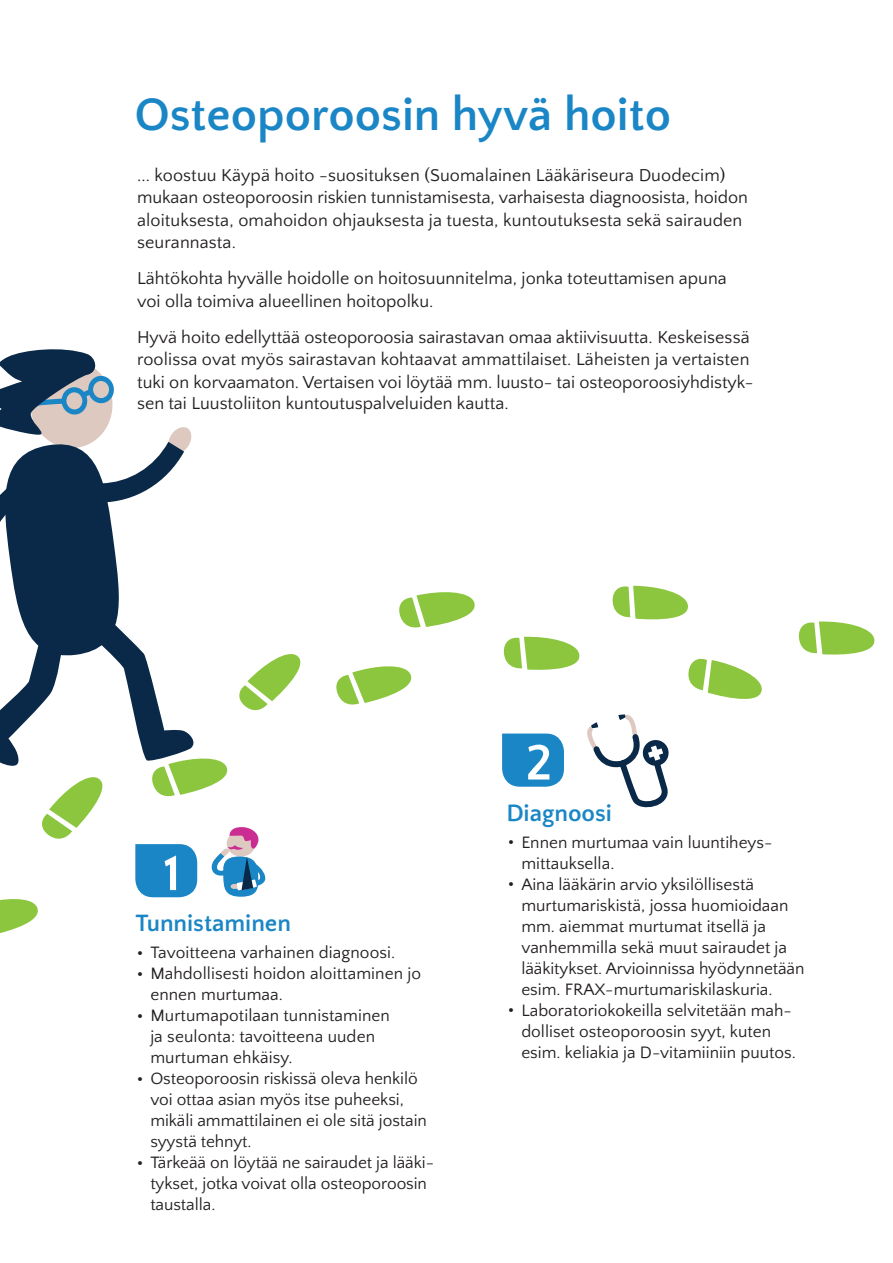
<style>
.page{position:relative;width:893px;height:1263px;background:#fff}
.page>*{position:absolute;margin:0;border:0;box-sizing:border-box;transform-origin:0 0}
.t1{font:700 52.5px "Quattrocento Sans";color:#fff}
.t2{font:700 48px "Quattrocento Sans";color:#1b86c6}
.t3{font:700 24.75px "Quattrocento Sans";color:#1b86c6}
.t4{font:18px/22.5px "Quattrocento Sans";color:#231f20}
.t5{font:17.25px/21px "Quattrocento Sans";color:#231f20}
.s1{font-size:28.5px}
</style>
<div class="page">
<svg style="left:502px;top:733px;width:62px;height:54px;background:#2c8fca"></svg>
<svg style="left:587px;top:714px;width:82px;height:94px"></svg>
<svg style="left:0;top:349px;width:301px;height:584px"></svg>
<svg style="left:336px;top:666px;width:76px;height:39px"></svg>
<svg style="left:399px;top:592px;width:76px;height:36px"></svg>
<svg style="left:503px;top:636px;width:77px;height:34px"></svg>
<svg style="left:612px;top:585px;width:76px;height:35px"></svg>
<svg style="left:688px;top:658px;width:74px;height:41px"></svg>
<svg style="left:798px;top:621px;width:77px;height:34px"></svg>
<h2 class="t2" style="left:134px;top:90px;width:538px">Osteoporoosin hyvä hoito</h2>
<p class="t4" style="left:137px;top:164px;width:612px">... koostuu Käypä hoito -suosituksen (Suomalainen Lääkäriseura Duodecim) mukaan osteoporoosin riskien tunnistamisesta, varhaisesta diagnoosista, hoidon aloituksesta, omahoidon ohjauksesta ja tuesta, kuntoutuksesta sekä sairauden seurannasta.</p>
<p class="t4" style="left:137px;top:268px;width:591px">Lähtökohta hyvälle hoidolle on hoitosuunnitelma, jonka toteuttamisen apuna voi olla toimiva alueellinen hoitopolku.</p>
<p class="t4" style="left:137px;top:326px;width:618px;line-height:22px">Hyvä hoito edellyttää osteoporoosia sairastavan omaa aktiivisuutta. Keskeisessä roolissa ovat myös sairastavan kohtaavat ammattilaiset. Läheisten ja vertaisten tuki on korvaamaton. Vertaisen voi löytää mm. luusto- tai osteoporoosiyhdistyk&shy;sen tai Luustoliiton kuntoutuspalveluiden kautta.</p>
<h1 class="t1" style="left:163px;top:845px;width:19px">1</h1>
<h3 class="t3" style="left:135px;top:910px;width:157px">Tunnistaminen</h3>
<p class="t5" style="left:135px;top:943px;width:261px"><span class="s1">•</span> Tavoitteena varhainen diagnoosi.</p>
<p class="t5" style="left:150px;top:964px;width:272px;text-indent:-15px"><span class="s1">•</span> Mahdollisesti hoidon aloittaminen jo ennen murtumaa.</p>
<p class="t5" style="left:150px;top:1006px;width:241px;text-indent:-15px"><span class="s1">•</span> Murtumapotilaan tunnistaminen ja seulonta: tavoitteena uuden murtuman ehkäisy.</p>
<p class="t5" style="left:150px;top:1069px;width:278px;text-indent:-15px"><span class="s1">•</span> Osteoporoosin riskissä oleva henkilö voi ottaa asian myös itse puheeksi, mikäli ammattilainen ei ole sitä jostain syystä tehnyt.</p>
<p class="t5" style="left:150px;top:1153px;width:285px;text-indent:-15px"><span class="s1">•</span> Tärkeää on löytää ne sairaudet ja lääki&shy;tykset, jotka voivat olla osteoporoosin taustalla.</p>
<h1 class="t1" style="left:526px;top:735px;width:28px">2</h1>
<h3 class="t3" style="left:506px;top:800px;width:107px">Diagnoosi</h3>
<p class="t5" style="left:521px;top:832px;width:253px;text-indent:-15px"><span class="s1">•</span> Ennen murtumaa vain luuntiheys&shy;mittauksella.</p>
<p class="t5" style="left:521px;top:874px;width:285px;text-indent:-15px"><span class="s1">•</span> Aina lääkärin arvio yksilöllisestä murtumariskistä, jossa huomioidaan mm. aiemmat murtumat itsellä ja vanhemmilla sekä muut sairaudet ja lääkitykset. Arvioinnissa hyödynnetään esim. FRAX-murtumariskilaskuria.</p>
<p class="t5" style="left:521px;top:1000px;width:276px;text-indent:-15px"><span class="s1">•</span> Laboratoriokokeilla selvitetään mah&shy;dolliset osteoporoosin syyt, kuten esim. keliakia ja D-vitamiiniin puutos.</p>
</div>
